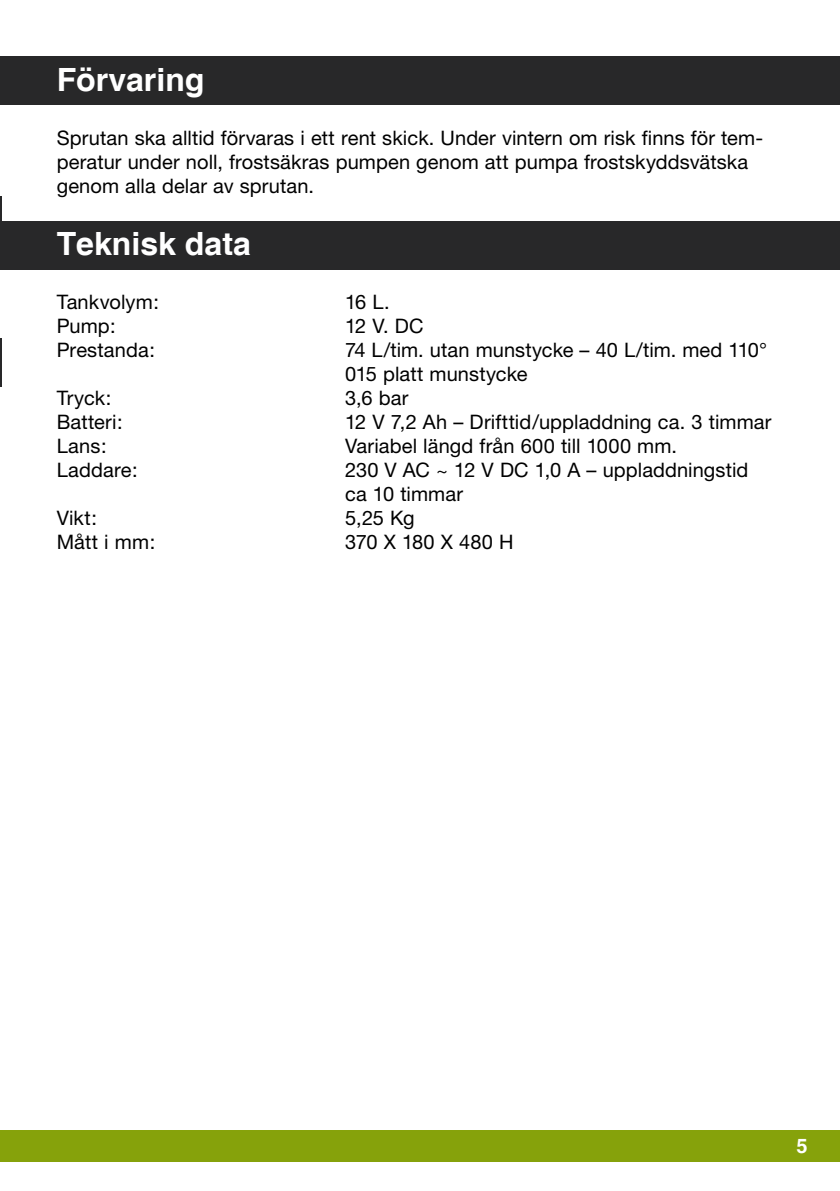
<style>
.page{position:relative;width:840px;height:1191px;background:#fff}
.page>*{position:absolute;margin:0;border:0;box-sizing:border-box;transform-origin:0 0}
.t1{font:700 32px "Helvetica";color:#fff}
.t2{font:20px/24px "Helvetica Neue";letter-spacing:.005em;color:#000}
.t3{font:700 20px "Helvetica";color:#fff}
</style>
<div class="page">
<div style="left:0;top:1130px;width:839px;height:32px;background:#86a20b"></div>
<hr style="left:0;top:196px;width:1px;height:48px;background:#282829">
<hr style="left:0;top:338px;width:1px;height:48px;background:#282829">
<div style="left:0;top:57px;width:839px;height:48px;background:#282829"></div>
<div style="left:0;top:221px;width:839px;height:48px;background:#282829"></div>
<h1 class="t1" style="left:57px;top:60px;width:149px">Förvaring</h1>
<p class="t2" style="left:57px;top:125px;width:707px">Sprutan ska alltid förvaras i ett rent skick. Under vintern om risk finns för tem&shy;peratur under noll, frostsäkras pumpen genom att pumpa frostskyddsvätska genom alla delar av sprutan.</p>
<h1 class="t1" style="left:57px;top:224px;width:195px">Teknisk data</h1>
<p class="t2" style="left:57px;top:290px;width:104px">Tankvolym:</p>
<p class="t2" style="left:345px;top:290px;width:46px">16 L.</p>
<p class="t2" style="left:57px;top:314px;width:61px">Pump:</p>
<p class="t2" style="left:345px;top:314px;width:80px">12 V. DC</p>
<p class="t2" style="left:57px;top:338px;width:100px">Prestanda:</p>
<p class="t2" style="left:345px;top:338px;width:423px">74 L/tim. utan munstycke – 40 L/tim. med 110°<br>015 platt munstycke</p>
<p class="t2" style="left:57px;top:386px;width:56px">Tryck:</p>
<p class="t2" style="left:345px;top:386px;width:65px">3,6 bar</p>
<p class="t2" style="left:57px;top:410px;width:67px">Batteri:</p>
<p class="t2" style="left:345px;top:410px;width:427px">12 V 7,2 Ah – Drifttid/uppladdning ca. 3 timmar</p>
<p class="t2" style="left:57px;top:434px;width:51px">Lans:</p>
<p class="t2" style="left:345px;top:434px;width:333px">Variabel längd från 600 till 1000 mm.</p>
<p class="t2" style="left:57px;top:458px;width:82px">Laddare:</p>
<p class="t2" style="left:345px;top:458px;width:404px">230 V AC ~ 12 V DC 1,0 A – uppladdningstid ca 10 timmar</p>
<p class="t2" style="left:57px;top:506px;width:42px">Vikt:</p>
<p class="t2" style="left:345px;top:506px;width:71px">5,25 Kg</p>
<p class="t2" style="left:57px;top:530px;width:100px">Mått i mm:</p>
<p class="t2" style="left:345px;top:530px;width:170px">370 X 180 X 480 H</p>
<p class="t3" style="left:796px;top:1133px;width:13px">5</p>
</div>
